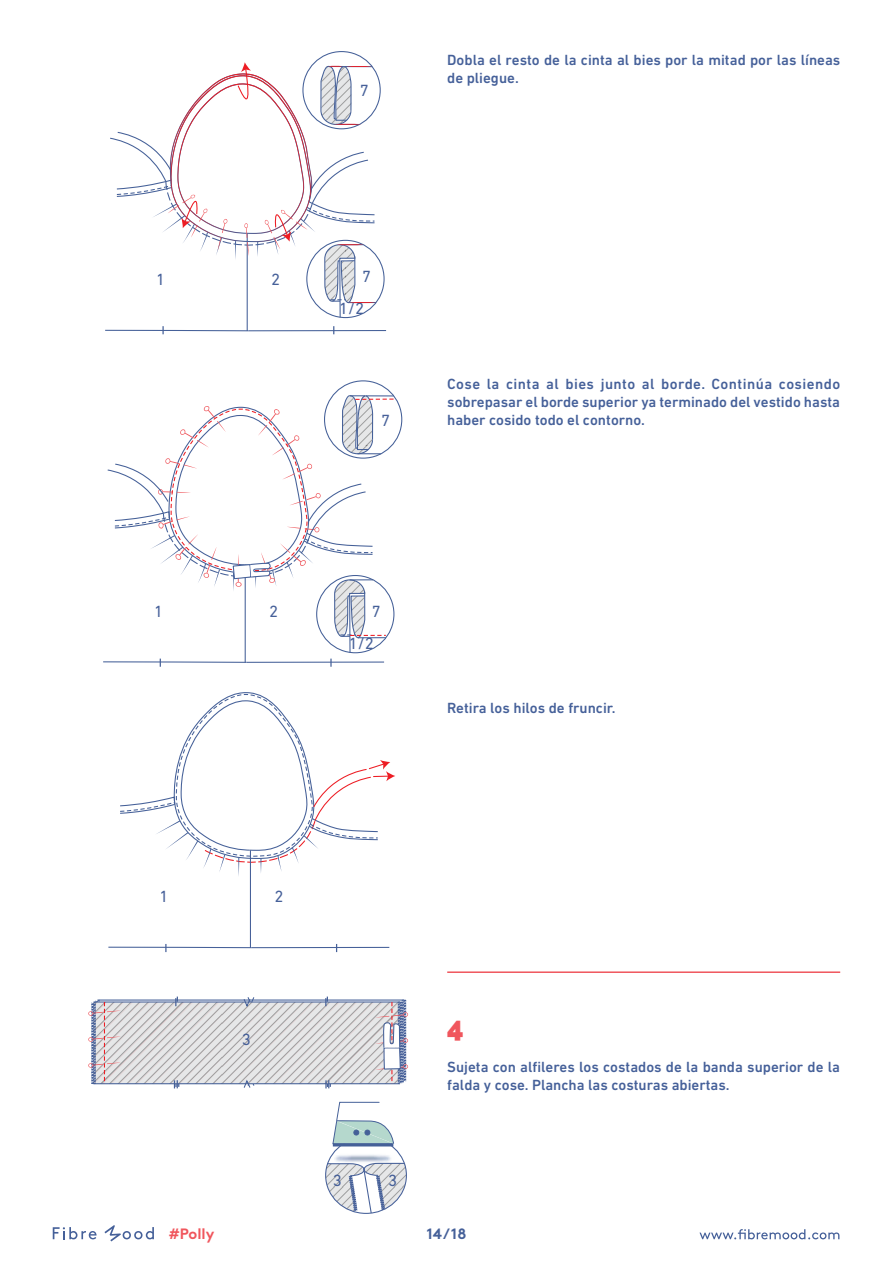
<style>
.page{position:relative;width:893px;height:1263px;background:#fff}
.page>*{position:absolute;margin:0;border:0;box-sizing:border-box;transform-origin:0 0}
.t1{font:900 28.5px "Raleway";color:#f0565d}
.t2{font:16.5px "DIN Next LT Pro";color:#466099}
.t3{font:16.5px "DIN Next LT Pro";color:#456098}
.t4{font:500 15px/18px "DIN Next LT Pro";color:#456099}
.t5{font:700 15px "Brown";color:#f0565d}
.t6{font:700 15px "Brown";color:#456099}
</style>
<div class="page">
<svg style="left:699px;top:1229px;width:140px;height:10px"></svg>
<svg style="left:53px;top:1227px;width:44px;height:12px"></svg>
<svg style="left:104px;top:1225px;width:50px;height:16px"></svg>
<hr style="left:447px;top:971px;width:393px;height:2px;background:#f0565d">
<svg style="left:324px;top:380px;width:78px;height:78px"></svg>
<svg style="left:103px;top:392px;width:293px;height:275px"></svg>
<svg style="left:108px;top:692px;width:287px;height:260px"></svg>
<svg style="left:105px;top:62px;width:282px;height:272px"></svg>
<svg style="left:339px;top:1101px;width:41px;height:2px"></svg>
<img style="left:325px;top:1103px;width:82px;height:111px">
<hr style="left:97px;top:999px;width:307px;height:1px;background:#466199">
<svg style="left:121px;top:1002px;width:255px;height:81px;background:#d8d8d9"></svg>
<hr style="left:94px;top:1083px;width:306px;height:1px;background:#466199">
<hr style="left:94px;top:1001px;width:306px;height:1px;background:#466199">
<svg style="left:243px;top:997px;width:12px;height:11px"></svg>
<svg style="left:243px;top:1076px;width:12px;height:12px"></svg>
<svg style="left:88px;top:1000px;width:33px;height:84px;background:#cdc8cf"></svg>
<svg style="left:376px;top:1000px;width:32px;height:84px"></svg>
<svg style="left:175px;top:996px;width:3px;height:10px"></svg>
<svg style="left:325px;top:996px;width:3px;height:10px"></svg>
<svg style="left:174px;top:1079px;width:5px;height:9px"></svg>
<svg style="left:325px;top:1079px;width:6px;height:9px"></svg>
<p class="t2" style="left:360px;top:81px;width:11px">7</p>
<p class="t4" style="left:447px;top:50px;width:395px">Dobla el resto de la cinta al bies por la mitad por las líneas de pliegue.</p>
<p class="t2" style="left:156px;top:270px;width:11px">1</p>
<p class="t2" style="left:271px;top:270px;width:11px">2</p>
<p class="t3" style="left:362px;top:267px;width:10px">7</p>
<p class="t2" style="left:339px;top:299px;width:27px">1/2</p>
<p class="t2" style="left:381px;top:410px;width:11px">7</p>
<p class="t4" style="left:447px;top:374px;width:394px;text-align:justify">Cose la cinta al bies junto al borde. Continúa cosiendo sobrepasar el borde superior ya terminado del vestido hasta haber cosido todo el contorno.</p>
<p class="t2" style="left:154px;top:601px;width:11px">1</p>
<p class="t2" style="left:269px;top:601px;width:11px">2</p>
<p class="t3" style="left:372px;top:602px;width:10px">7</p>
<p class="t2" style="left:349px;top:634px;width:27px">1/2</p>
<p class="t4" style="left:447px;top:698px;width:170px">Retira los hilos de fruncir.</p>
<p class="t2" style="left:159px;top:887px;width:11px">1</p>
<p class="t2" style="left:274px;top:887px;width:11px">2</p>
<p class="t2" style="left:242px;top:1029px;width:15px">33</p>
<p class="t2" style="left:333px;top:1171px;width:11px">3</p>
<p class="t2" style="left:388px;top:1171px;width:11px">3</p>
<h1 class="t1" style="left:447px;top:1010px;width:18px">4</h1>
<p class="t4" style="left:447px;top:1057px;width:394px">Sujeta con alfileres los costados de la banda superior de la falda y cose. Plancha las costuras abiertas.</p>
<p class="t5" style="left:169px;top:1222px;width:47px">#Polly</p>
<p class="t6" style="left:427px;top:1221px;width:41px">14/18</p>
</div>
